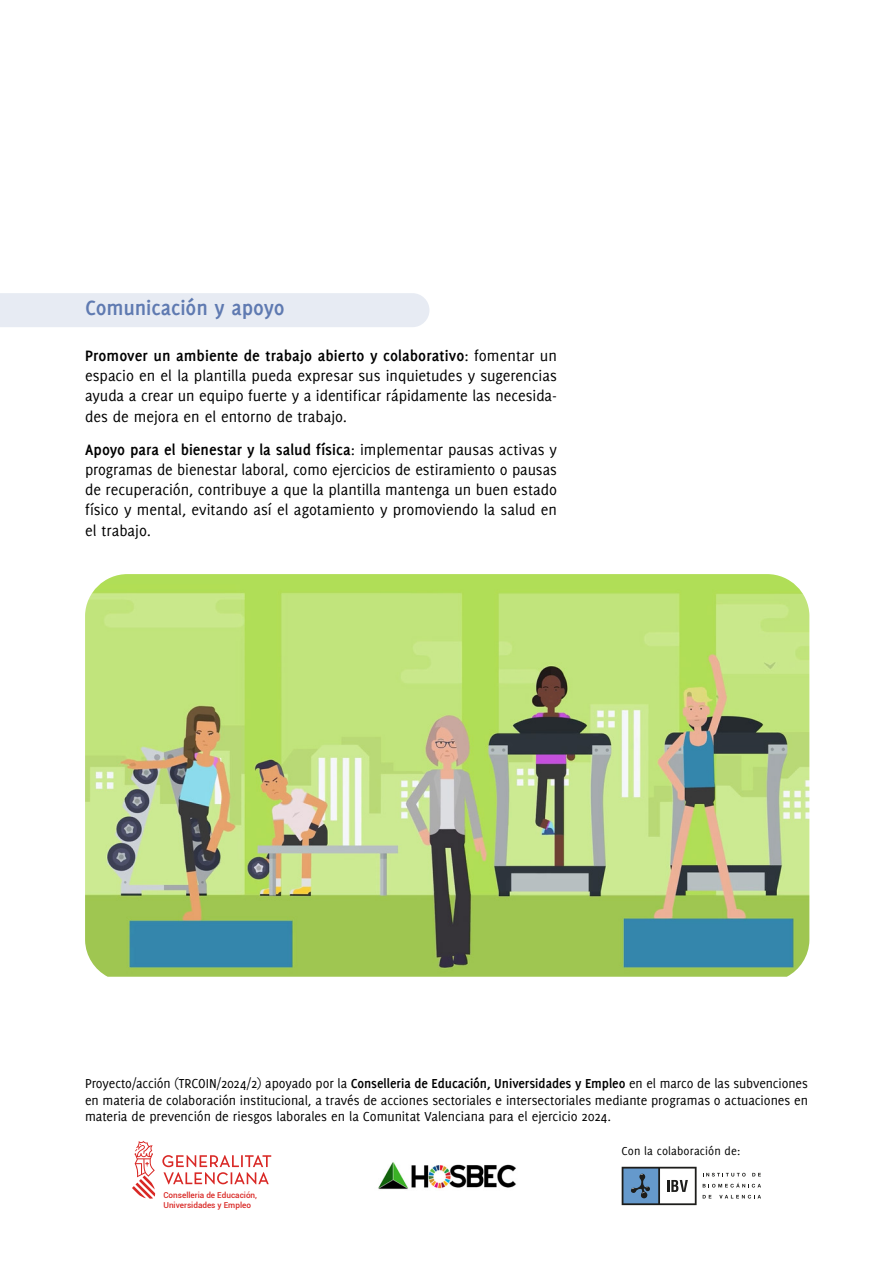
<style>
.page{position:relative;width:893px;height:1263px;background:#fff}
.page>*{position:absolute;margin:0;border:0;box-sizing:border-box;transform-origin:0 0}
.t1{font:700 22.5px "Delicious";letter-spacing:-.005em;color:#5f7ab1}
.t2{font:16.5px/20.2px "Delicious";color:#000;text-align:justify}
.t3{font:14.25px/16.5px "Delicious";letter-spacing:-.005em;color:#000;text-align:justify}
.t4{font:12.6px "Delicious";letter-spacing:.01em;color:#000}
.t5{font:500 8.1px/9.8px "Roboto";color:#d92825}
.s1{font-weight:700}
</style>
<div class="page">
<svg style="left:622px;top:1167px;width:75px;height:38px"></svg>
<svg style="left:703px;top:1195px;width:8px;height:3px"></svg>
<svg style="left:719px;top:1195px;width:42px;height:3px"></svg>
<svg style="left:703px;top:1183px;width:58px;height:4px"></svg>
<svg style="left:703px;top:1173px;width:43px;height:3px"></svg>
<svg style="left:752px;top:1173px;width:9px;height:3px"></svg>
<svg style="left:132px;top:1141px;width:139px;height:58px"></svg>
<img style="left:378px;top:1162px;width:138px;height:28px">
<div style="left:0;top:293px;width:429px;height:34px;background:#e7ebf3"></div>
<img style="left:85px;top:574px;width:724px;height:403px">
<h1 class="t1" style="left:85px;top:295px;width:201px">Comunicación y apoyo</h1>
<p class="t2" style="left:85px;top:345px;width:473px"><span class="s1">Promover un ambiente de trabajo abierto y colaborativo</span>: fomentar un espacio en el la plantilla pueda expresar sus inquietudes y sugerencias ayuda a crear un equipo fuerte y a identificar rápidamente las necesida&shy;des de mejora en el entorno de trabajo.</p>
<p class="t2" style="left:85px;top:439px;width:474px"><span class="s1">Apoyo para el bienestar y la salud física</span>: implementar pausas activas y programas de bienestar laboral, como ejercicios de estiramiento o pausas de recuperación, contribuye a que la plantilla mantenga un buen estado físico y mental, evitando así el agotamiento y promoviendo la salud en el trabajo.</p>
<p class="t3" style="left:85px;top:1075px;width:724px">Proyecto/acción (TRCOIN/2024/2) apoyado por la <span class="s1">Conselleria de Educación, Universidades y Empleo</span> en el marco de las subvenciones en materia de colaboración institucional, a través de acciones sectoriales e intersectoriales mediante programas o actuaciones en materia de prevención de riesgos laborales en la Comunitat Valenciana para el ejercicio 2024.</p>
<p class="t4" style="left:622px;top:1144px;width:120px">Con la colaboración de:</p>
<p class="t5" style="left:163px;top:1190px;width:95px">Conselleria de Educación,<br>Universidades y Empleo</p>
</div>
